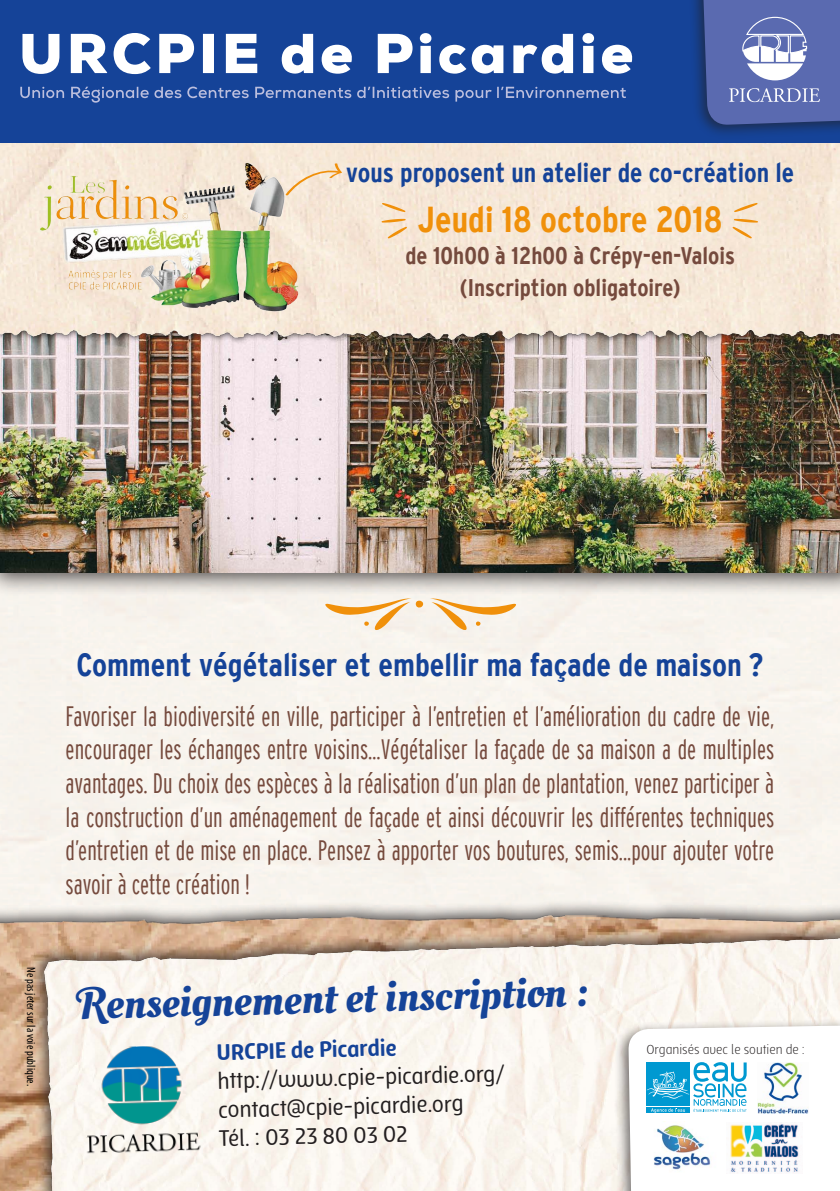
<style>
.page{position:relative;width:840px;height:1191px;background:#fff}
.page>*{position:absolute;margin:0;border:0;box-sizing:border-box;transform-origin:0 0}
.t1{font:44px "Oleo Script Swash Caps";color:#154398}
.t2{font:700 condensed 36px "Interstate";color:#f0900a}
.t3{font:700 condensed 32px "Interstate";color:#154398}
.t4{font:300 extra-condensed 28px/33.6px "Interstate";color:#754a3d;text-align:justify}
.t5{font:700 condensed 27px "Interstate";color:#154398}
.t6{font:500 24px/29.2px "Lolita";color:#231f20}
.t7{font:700 condensed 24px/32px "Interstate";color:#754a3d;text-align:center}
.t8{font:800 24px "Lolita";color:#154398}
.t9{font:300 14px "Lolita";color:#231f20}
.t10{font:condensed 12px "Myriad Pro";color:#000}
</style>
<div class="page">
<div style="left:0;top:302px;width:839px;height:293px;background:#231f20;opacity:.75"></div>
<img style="left:0;top:346px;width:839px;height:227px">
<div style="left:0;top:53px;width:839px;height:293px;background:#231f20;opacity:.75"></div>
<img style="left:0;top:143px;width:839px;height:197px">
<img style="left:32px;top:157px;width:270px;height:156px">
<div style="left:0;top:0;width:839px;height:143px;background:#154398"></div>
<div style="left:687px;top:0;width:152px;height:139px;background:#231f20;opacity:.6"></div>
<svg style="left:20px;top:86px;width:605px;height:17px"></svg>
<svg style="left:22px;top:33px;width:611px;height:41px"></svg>
<svg style="left:701px;top:0;width:138px;height:125px;background:#6978b5"></svg>
<div style="left:0;top:899px;width:839px;height:292px;background:#231f20;opacity:.7"></div>
<img style="left:0;top:913px;width:839px;height:278px">
<div style="left:28px;top:921px;width:811px;height:270px;background:#231f20;opacity:.7"></div>
<img style="left:44px;top:937px;width:795px;height:254px">
<img style="left:84px;top:1045px;width:117px;height:116px">
<svg style="left:733px;top:203px;width:24px;height:9px"></svg>
<svg style="left:732px;top:219px;width:25px;height:19px"></svg>
<svg style="left:382px;top:203px;width:23px;height:9px"></svg>
<svg style="left:381px;top:219px;width:26px;height:19px"></svg>
<svg style="left:325px;top:598px;width:98px;height:33px;background:#f5ddbb"></svg>
<svg style="left:429px;top:598px;width:87px;height:33px;background:#f5dcb9"></svg>
<svg style="left:285px;top:163px;width:57px;height:33px;background:#f5e0c6"></svg>
<div style="left:612px;top:1013px;width:227px;height:178px;background:#231f20;opacity:.6"></div>
<svg style="left:628px;top:1020px;width:211px;height:171px"></svg>
<img style="left:646px;top:1121px;width:71px;height:51px">
<img style="left:725px;top:1122px;width:77px;height:51px">
<p class="t5" style="left:346px;top:157px;width:449px">vous proposent un atelier de co-création le</p>
<p class="t2" style="left:418px;top:199px;width:306px">Jeudi 18 octobre 2018</p>
<p class="t7" style="left:405px;top:239px;width:331px">de 10h00 à 12h00 à Crépy-en-Valois (Inscription obligatoire)</p>
<p class="t10" style="left:38px;top:967px;width:120px;rotate:90deg">Ne pas jeter sur la voie publique.</p>
<p class="t3" style="left:76px;top:647px;width:688px">Comment végétaliser et embellir ma façade de maison ?</p>
<p class="t4" style="left:66px;top:698px;width:709px">Favoriser la biodiversité en ville, participer à l’entretien et l’amélioration du cadre de vie, encourager les échanges entre voisins…Végétaliser la façade de sa maison a de multiples avantages. Du choix des espèces à la réalisation d’un plan de plantation, venez participer à la construction d’un aménagement de façade et ainsi découvrir les différentes techniques d’entretien et de mise en place. Pensez à apporter vos boutures, semis...pour ajouter votre savoir à cette création !</p>
<h1 class="t1" style="left:77px;top:980px;width:512px;rotate:-2deg">Renseignement et inscription :</h1>
<p class="t8" style="left:216px;top:1038px;width:181px;rotate:-1deg">URCPIE de Picardie</p>
<p class="t6" style="left:217px;top:1064px;width:289px;rotate:-1deg">http://www.cpie-picardie.org/ contact@cpie-picardie.org<br>Tél. : 03 23 80 03 02</p>
<p class="t9" style="left:646px;top:1041px;width:160px">Organisés avec le soutien de :</p>
</div>
